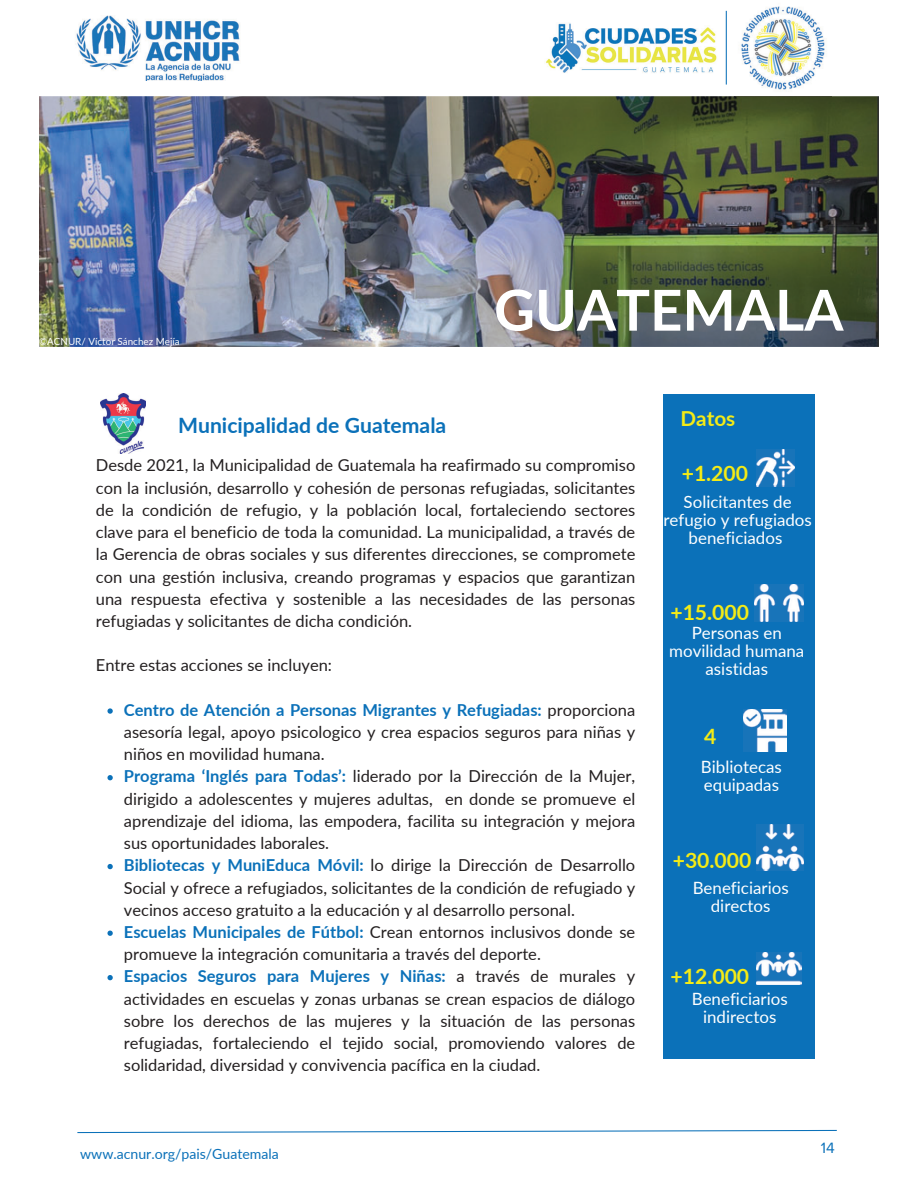
<style>
.page{position:relative;width:918px;height:1188px;background:#fff}
.page>*{position:absolute;margin:0;border:0;box-sizing:border-box;transform-origin:0 0}
.t1{font:700 56.4px "Lato";color:#fff}
.t2{font:700 21.15px "Lato";color:#f4eb16}
.t3{font:700 21.15px "Lato";color:#0b71b9}
.t4{font:700 20.7px "Lato";color:#f4eb16}
.t5{font:16.95px/18px "Lato";color:#fff;text-align:center}
.t6{font:16.5px/22.2px "Lato";color:#231f20;text-align:justify}
.t7{font:15.45px "Proxima Nova";color:#0b71b9}
.t8{font:14.1px "Lato";color:#0b71b9}
.t9{font:9.9px "Lato";color:#fff}
.s1{font-weight:700;color:#0b71b9}
</style>
<div class="page">
<img style="left:39px;top:96px;width:840px;height:251px">
<svg style="left:77px;top:1129px;width:760px;height:5px"></svg>
<img style="left:76px;top:16px;width:164px;height:65px">
<img style="left:545px;top:23px;width:172px;height:50px">
<img style="left:741px;top:6px;width:84px;height:84px">
<img style="left:735px;top:96px;width:96px;height:1px">
<hr style="left:726px;top:11px;width:1px;height:74px;background:#0b71b9">
<div style="left:663px;top:394px;width:152px;height:665px;background:#0b71b9"></div>
<img style="left:755px;top:585px;width:48px;height:37px">
<img style="left:757px;top:449px;width:38px;height:37px">
<img style="left:757px;top:953px;width:44px;height:31px">
<img style="left:757px;top:825px;width:46px;height:45px">
<img style="left:100px;top:394px;width:46px;height:59px">
<svg style="left:107px;top:708px;width:6px;height:6px"></svg>
<svg style="left:107px;top:775px;width:6px;height:5px"></svg>
<svg style="left:107px;top:864px;width:6px;height:5px"></svg>
<svg style="left:107px;top:931px;width:6px;height:5px"></svg>
<svg style="left:107px;top:975px;width:6px;height:5px"></svg>
<img style="left:744px;top:709px;width:42px;height:43px">
<p class="t9" style="left:39px;top:335px;width:142px">©ACNUR/ Víctor Sánchez Mejía</p>
<h1 class="t1" style="left:494px;top:275px;width:351px">GUATEMALA</h1>
<p class="t3" style="left:178px;top:412px;width:270px">Municipalidad de Guatemala</p>
<p class="t6" style="left:96px;top:454px;width:541px">Desde 2021, la Municipalidad de Guatemala ha reafirmado su compromiso con la inclusión, desarrollo y cohesión de personas refugiadas, solicitantes de la condición de refugio, y la población local, fortaleciendo sectores clave para el beneficio de toda la comunidad. La municipalidad, a través de la Gerencia de obras sociales y sus diferentes direcciones, se compromete con una gestión inclusiva, creando programas y espacios que garantizan una respuesta efectiva y sostenible a las necesidades de las personas refugiadas y solicitantes de dicha condición.</p>
<p class="t6" style="left:96px;top:654px;width:238px">Entre estas acciones se incluyen:</p>
<p class="t6" style="left:124px;top:698px;width:513px;text-align:left"><span class="s1">Centro de Atención a Personas Migrantes y Refugiadas:</span> proporciona asesoría legal, apoyo psicologico y crea espacios seguros para niñas y niños en movilidad humana.<br><span class="s1">Programa ‘Inglés para Todas’:</span> liderado por la Dirección de la Mujer, dirigido a adolescentes y mujeres adultas, en donde se promueve el aprendizaje del idioma, las empodera, facilita su integración y mejora sus oportunidades laborales.<br><span class="s1">Bibliotecas y MuniEduca Móvil:</span> lo dirige la Dirección de Desarrollo Social y ofrece a refugiados, solicitantes de la condición de refugiado y vecinos acceso gratuito a la educación y al desarrollo personal.<br><span class="s1">Escuelas Municipales de Fútbol:</span> Crean entornos inclusivos donde se promueve la integración comunitaria a través del deporte.<br><span class="s1">Espacios Seguros para Mujeres y Niñas:</span> a través de murales y actividades en escuelas y zonas urbanas se crean espacios de diálogo sobre los derechos de las mujeres y la situación de las personas refugiadas, fortaleciendo el tejido social, promoviendo valores de solidaridad, diversidad y convivencia pacífica en la ciudad.</p>
<p class="t8" style="left:80px;top:1145px;width:200px">www.acnur.org/pais/Guatemala</p>
<p class="t4" style="left:681px;top:406px;width:56px">Datos</p>
<p class="t2" style="left:682px;top:460px;width:68px">+1.200</p>
<p class="t5" style="left:663px;top:492px;width:150px">Solicitantes de refugio y refugiados beneficiados</p>
<p class="t2" style="left:670px;top:599px;width:80px">+15.000</p>
<p class="t5" style="left:669px;top:624px;width:137px">Personas en movilidad humana asistidas</p>
<p class="t2" style="left:704px;top:723px;width:14px">4</p>
<p class="t5" style="left:701px;top:757px;width:82px;text-align:left">Bibliotecas equipadas</p>
<p class="t2" style="left:673px;top:847px;width:80px">+30.000</p>
<p class="t5" style="left:693px;top:878px;width:97px">Beneficiarios directos</p>
<p class="t2" style="left:671px;top:963px;width:80px">+12.000</p>
<p class="t5" style="left:692px;top:990px;width:97px">Beneficiarios indirectos</p>
<p class="t7" style="left:821px;top:1139px;width:15px">14</p>
</div>
